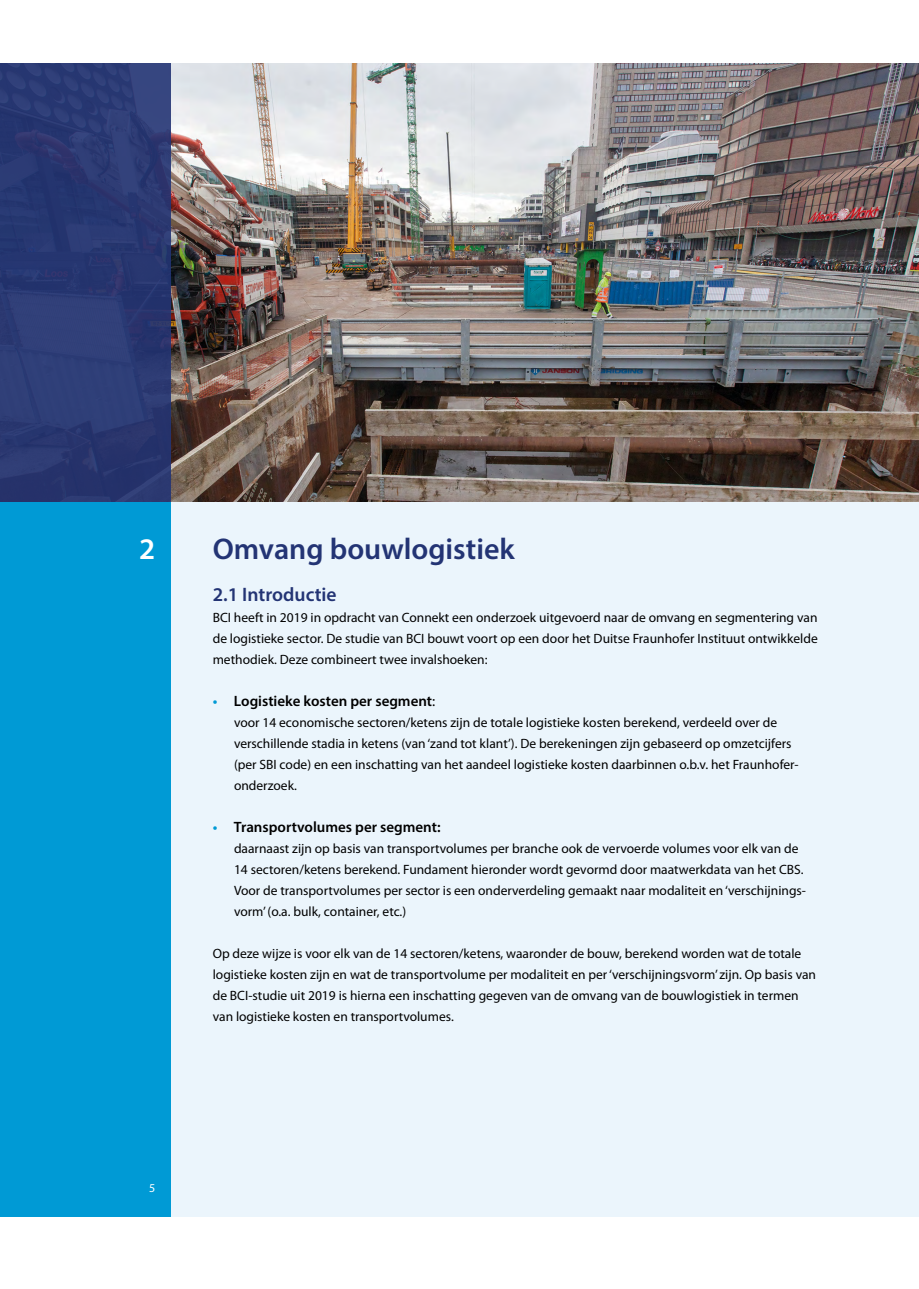
<style>
.page{position:relative;width:919px;height:1289px;background:#fff}
.page>*{position:absolute;margin:0;border:0;box-sizing:border-box;transform-origin:0 0}
.t1{font:600 30px "Myriad Pro";color:#233474}
.t2{font:600 30px "Myriad Pro";color:#fff}
.t3{font:600 19.5px "Myriad Pro";color:#233474}
.t4{font:600 15px "Myriad Pro";color:#000}
.t5{font:13.5px/21px "Myriad Pro";color:#000}
.t6{font:12px "Myriad Pro";color:#fff}
.s1{color:#009ad5}
.s2{font-weight:400}
</style>
<div class="page">
<div style="left:0;top:64px;width:918px;height:1152px;background:#ebf5fc"></div>
<div style="left:0;top:64px;width:170px;height:1152px;background:#009ad5"></div>
<img style="left:170px;top:64px;width:748px;height:438px">
<div style="left:0;top:64px;width:170px;height:438px;background:#2b3872"></div>
<h1 class="t2" style="left:139px;top:529px;width:18px">2</h1>
<h1 class="t1" style="left:213px;top:529px;width:303px">Omvang bouwlogistiek</h1>
<h2 class="t3" style="left:213px;top:581px;width:125px">2.1 Introductie</h2>
<p class="t5" style="left:213px;top:606px;width:606px;text-align:justify">BCI heeft in 2019 in opdracht van Connekt een onderzoek uitgevoerd naar de omvang en segmentering van de logistieke sector. De studie van BCI bouwt voort op een door het Duitse Fraunhofer Instituut ontwikkelde methodiek. Deze combineert twee invalshoeken:</p>
<p class="t4" style="left:213px;top:691px;width:224px"><span class="s1">•</span> Logistieke kosten per segment<span class="s2">:</span></p>
<p class="t5" style="left:234px;top:711px;width:566px">voor 14 economische sectoren/ketens zijn de totale logistieke kosten berekend, verdeeld over de verschillende stadia in ketens (van ‘zand tot klant’). De berekeningen zijn gebaseerd op omzetcijfers (per SBI code) en een inschatting van het aandeel logistieke kosten daarbinnen o.b.v. het Fraunhofer&shy;onderzoek.</p>
<p class="t4" style="left:213px;top:817px;width:229px"><span class="s1">•</span> Transportvolumes per segment:</p>
<p class="t5" style="left:234px;top:837px;width:573px">daarnaast zijn op basis van transportvolumes per branche ook de vervoerde volumes voor elk van de 14 sectoren/ketens berekend. Fundament hieronder wordt gevormd door maatwerkdata van het CBS.<br>Voor de transportvolumes per sector is een onderverdeling gemaakt naar modaliteit en ‘verschijnings&shy;vorm’ (o.a. bulk, container, etc.)</p>
<p class="t5" style="left:213px;top:942px;width:605px">Op deze wijze is voor elk van de 14 sectoren/ketens, waaronder de bouw, berekend worden wat de totale logistieke kosten zijn en wat de transportvolume per modaliteit en per ‘verschijningsvorm’ zijn. Op basis van de BCI-studie uit 2019 is hierna een inschatting gegeven van de omvang van de bouwlogistiek in termen van logistieke kosten en transportvolumes.</p>
<p class="t6" style="left:149px;top:1180px;width:8px">5</p>
</div>
